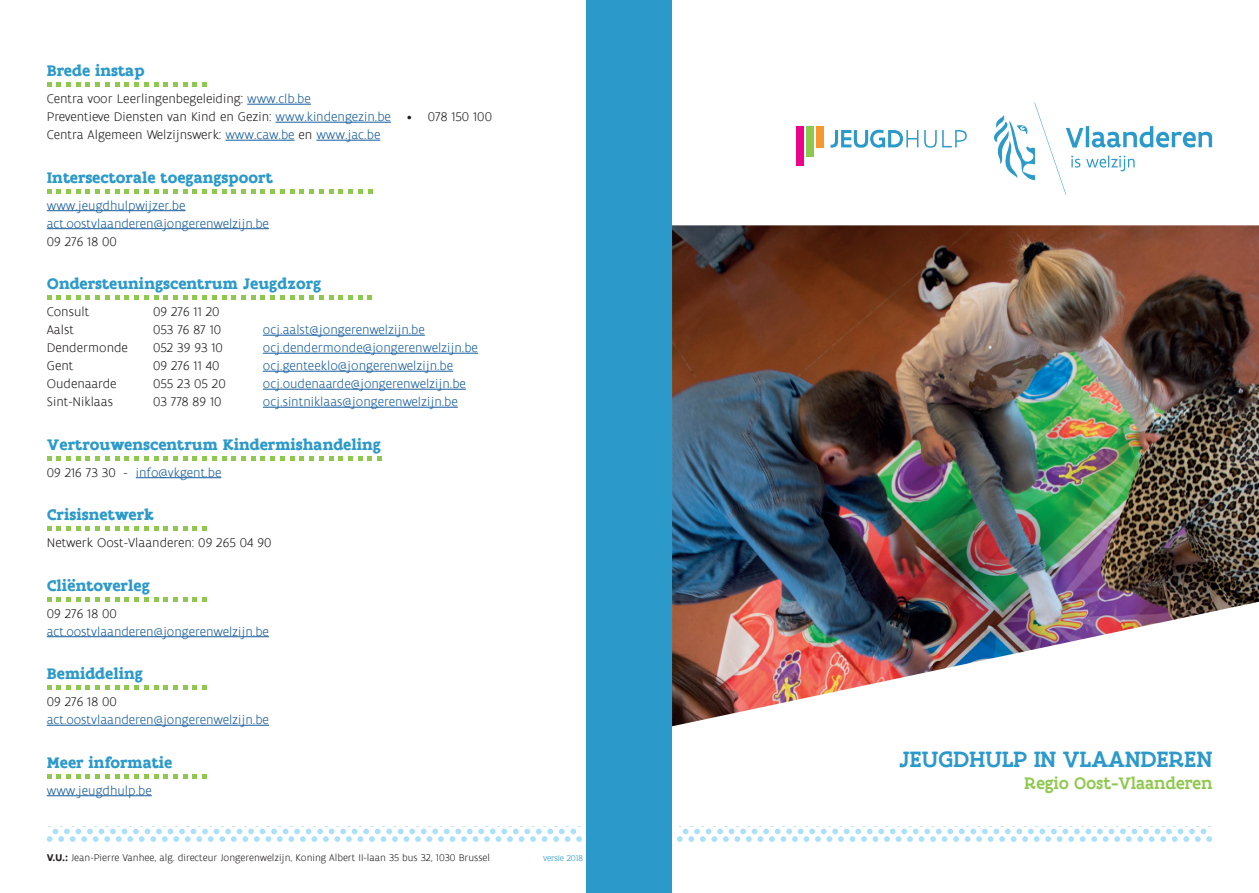
<style>
.page{position:relative;width:1259px;height:893px;background:#fff}
.page>*{position:absolute;margin:0;border:0;box-sizing:border-box;transform-origin:0 0}
.t1{font:500 24px "Flanders Art Serif";letter-spacing:.005em;color:#2b99ca}
.t2{font:500 18px "Flanders Art Serif";color:#8fc84e}
.t3{font:700 16.5px "Flanders Art Serif";color:#2b99ca}
.t4{font:300 13.5px/18px "Flanders Art Sans";color:#175d9e}
.t5{font:300 13.5px/18px "Flanders Art Sans";color:#231f20}
.t6{font:300 10.5px "Flanders Art Sans";color:#231f20}
.t7{font:300 9px "Flanders Art Serif";letter-spacing:-.01em;color:#2a9bc8}
.s1{color:#175d9e}
.s2{color:#231f20}
.s3{font-weight:700}
</style>
<div class="page">
<img style="left:672px;top:225px;width:587px;height:501px">
<svg style="left:47px;top:829px;width:535px;height:13px"></svg>
<svg style="left:677px;top:829px;width:535px;height:13px"></svg>
<div style="left:587px;top:0;width:85px;height:893px;background:#2b99ca"></div>
<svg style="left:796px;top:102px;width:417px;height:93px"></svg>
<hr style="left:247px;top:104px;width:64px;height:1px;background:#175d9e">
<hr style="left:276px;top:122px;width:115px;height:1px;background:#175d9e">
<hr style="left:225px;top:140px;width:70px;height:1px;background:#175d9e">
<hr style="left:316px;top:140px;width:64px;height:1px;background:#175d9e">
<hr style="left:47px;top:210px;width:139px;height:1px;background:#175d9e">
<hr style="left:47px;top:228px;width:222px;height:1px;background:#175d9e">
<hr style="left:263px;top:335px;width:162px;height:1px;background:#175d9e">
<hr style="left:263px;top:353px;width:215px;height:1px;background:#175d9e">
<hr style="left:263px;top:371px;width:190px;height:1px;background:#175d9e">
<hr style="left:263px;top:389px;width:203px;height:1px;background:#175d9e">
<hr style="left:263px;top:407px;width:195px;height:1px;background:#175d9e">
<hr style="left:136px;top:477px;width:85px;height:1px;background:#175d9e">
<hr style="left:47px;top:636px;width:222px;height:1px;background:#175d9e">
<hr style="left:47px;top:725px;width:222px;height:1px;background:#175d9e">
<hr style="left:47px;top:795px;width:105px;height:1px;background:#175d9e">
<svg style="left:86px;top:295px;width:33px;height:5px"></svg>
<svg style="left:47px;top:295px;width:33px;height:5px"></svg>
<svg style="left:125px;top:295px;width:23px;height:5px"></svg>
<svg style="left:154px;top:295px;width:33px;height:5px"></svg>
<svg style="left:368px;top:295px;width:4px;height:5px"></svg>
<svg style="left:261px;top:295px;width:33px;height:5px"></svg>
<svg style="left:193px;top:295px;width:62px;height:5px"></svg>
<svg style="left:300px;top:295px;width:23px;height:5px"></svg>
<svg style="left:329px;top:295px;width:33px;height:5px"></svg>
<svg style="left:86px;top:456px;width:33px;height:5px"></svg>
<svg style="left:47px;top:456px;width:33px;height:5px"></svg>
<svg style="left:125px;top:456px;width:23px;height:5px"></svg>
<svg style="left:154px;top:456px;width:33px;height:5px"></svg>
<svg style="left:261px;top:456px;width:33px;height:5px"></svg>
<svg style="left:193px;top:456px;width:62px;height:5px"></svg>
<svg style="left:300px;top:456px;width:23px;height:5px"></svg>
<svg style="left:329px;top:456px;width:33px;height:5px"></svg>
<svg style="left:368px;top:456px;width:14px;height:5px"></svg>
<svg style="left:193px;top:526px;width:14px;height:5px"></svg>
<svg style="left:86px;top:526px;width:33px;height:5px"></svg>
<svg style="left:47px;top:526px;width:33px;height:5px"></svg>
<svg style="left:125px;top:526px;width:23px;height:5px"></svg>
<svg style="left:154px;top:526px;width:33px;height:5px"></svg>
<svg style="left:193px;top:597px;width:14px;height:5px"></svg>
<svg style="left:86px;top:597px;width:33px;height:5px"></svg>
<svg style="left:47px;top:597px;width:33px;height:5px"></svg>
<svg style="left:125px;top:597px;width:23px;height:5px"></svg>
<svg style="left:154px;top:597px;width:33px;height:5px"></svg>
<svg style="left:193px;top:82px;width:14px;height:5px"></svg>
<svg style="left:86px;top:82px;width:33px;height:5px"></svg>
<svg style="left:47px;top:82px;width:33px;height:5px"></svg>
<svg style="left:125px;top:82px;width:23px;height:5px"></svg>
<svg style="left:154px;top:82px;width:33px;height:5px"></svg>
<svg style="left:86px;top:189px;width:33px;height:4px"></svg>
<svg style="left:47px;top:189px;width:33px;height:4px"></svg>
<svg style="left:125px;top:189px;width:23px;height:4px"></svg>
<svg style="left:154px;top:189px;width:33px;height:4px"></svg>
<svg style="left:368px;top:189px;width:4px;height:4px"></svg>
<svg style="left:261px;top:189px;width:33px;height:4px"></svg>
<svg style="left:193px;top:189px;width:62px;height:4px"></svg>
<svg style="left:300px;top:189px;width:62px;height:4px"></svg>
<svg style="left:193px;top:685px;width:14px;height:5px"></svg>
<svg style="left:86px;top:685px;width:33px;height:5px"></svg>
<svg style="left:47px;top:685px;width:33px;height:5px"></svg>
<svg style="left:125px;top:685px;width:23px;height:5px"></svg>
<svg style="left:154px;top:685px;width:33px;height:5px"></svg>
<svg style="left:193px;top:774px;width:14px;height:4px"></svg>
<svg style="left:86px;top:774px;width:33px;height:4px"></svg>
<svg style="left:47px;top:774px;width:33px;height:4px"></svg>
<svg style="left:125px;top:774px;width:23px;height:4px"></svg>
<svg style="left:154px;top:774px;width:33px;height:4px"></svg>
<p class="t3" style="left:47px;top:60px;width:99px">Brede instap</p>
<p class="t5" style="left:47px;top:90px;width:447px">Centra voor Leerlingenbegeleiding: <span class="s1">www.clb.be<br></span>Preventieve Diensten van Kind en Gezin: <span class="s1">www.kindengezin.be</span> • 078 150 100<br>Centra Algemeen Welzijnswerk: <span class="s1">www.caw.be</span> en <span class="s1">www.jac.be</span></p>
<p class="t3" style="left:47px;top:167px;width:227px">Intersectorale toegangspoort</p>
<p class="t4" style="left:47px;top:197px;width:224px">www.jeugdhulpwijzer.be act.oostvlaanderen@jongerenwelzijn.be</p>
<p class="t5" style="left:47px;top:233px;width:72px">09 276 18 00</p>
<p class="t3" style="left:47px;top:273px;width:276px">Ondersteuningscentrum Jeugdzorg</p>
<p class="t5" style="left:47px;top:303px;width:44px">Consult</p>
<p class="t5" style="left:153px;top:303px;width:68px">09 276 11 20</p>
<p class="t5" style="left:47px;top:321px;width:29px">Aalst</p>
<p class="t5" style="left:153px;top:321px;width:69px">053 76 87 10</p>
<p class="t4" style="left:263px;top:321px;width:163px">ocj.aalst@jongerenwelzijn.be</p>
<p class="t5" style="left:47px;top:339px;width:83px">Dendermonde</p>
<p class="t5" style="left:153px;top:339px;width:71px">052 39 93 10</p>
<p class="t4" style="left:263px;top:339px;width:217px">ocj.dendermonde@jongerenwelzijn.be</p>
<p class="t5" style="left:47px;top:357px;width:28px">Gent</p>
<p class="t5" style="left:153px;top:357px;width:68px">09 276 11 40</p>
<p class="t4" style="left:263px;top:357px;width:192px">ocj.genteeklo@jongerenwelzijn.be</p>
<p class="t5" style="left:47px;top:375px;width:71px">Oudenaarde</p>
<p class="t5" style="left:153px;top:375px;width:74px">055 23 05 20</p>
<p class="t4" style="left:263px;top:375px;width:205px">ocj.oudenaarde@jongerenwelzijn.be</p>
<p class="t5" style="left:47px;top:393px;width:68px">Sint-Niklaas</p>
<p class="t5" style="left:153px;top:393px;width:70px">03 778 89 10</p>
<p class="t4" style="left:263px;top:393px;width:196px">ocj.sintniklaas@jongerenwelzijn.be</p>
<p class="t3" style="left:47px;top:434px;width:336px">Vertrouwenscentrum Kindermishandeling</p>
<p class="t4" style="left:47px;top:464px;width:176px"><span class="s2">09 216 73 30 -</span> info@vkgent.be</p>
<p class="t3" style="left:47px;top:504px;width:109px">Crisisnetwerk</p>
<p class="t5" style="left:47px;top:534px;width:226px">Netwerk Oost-Vlaanderen: 09 265 04 90</p>
<p class="t3" style="left:47px;top:575px;width:104px">Cliëntoverleg</p>
<p class="t5" style="left:47px;top:605px;width:72px">09 276 18 00</p>
<p class="t4" style="left:47px;top:623px;width:224px">act.oostvlaanderen@jongerenwelzijn.be</p>
<p class="t3" style="left:47px;top:663px;width:98px">Bemiddeling</p>
<p class="t5" style="left:47px;top:693px;width:72px">09 276 18 00</p>
<p class="t4" style="left:47px;top:711px;width:224px">act.oostvlaanderen@jongerenwelzijn.be</p>
<p class="t3" style="left:47px;top:752px;width:127px">Meer informatie</p>
<p class="t4" style="left:47px;top:782px;width:106px">www.jeugdhulp.be</p>
<p class="t6" style="left:47px;top:851px;width:445px"><span class="s3">V.U.:</span> Jean-Pierre Vanhee, alg. directeur Jongerenwelzijn, Koning Albert II-laan 35 bus 32, 1030 Brussel</p>
<p class="t7" style="left:543px;top:853px;width:42px">versie 2018</p>
<h1 class="t1" style="left:899px;top:744px;width:314px">JEUGDHULP IN VLAANDEREN</h1>
<h2 class="t2" style="left:1024px;top:771px;width:189px">Regio Oost-Vlaanderen</h2>
</div>
